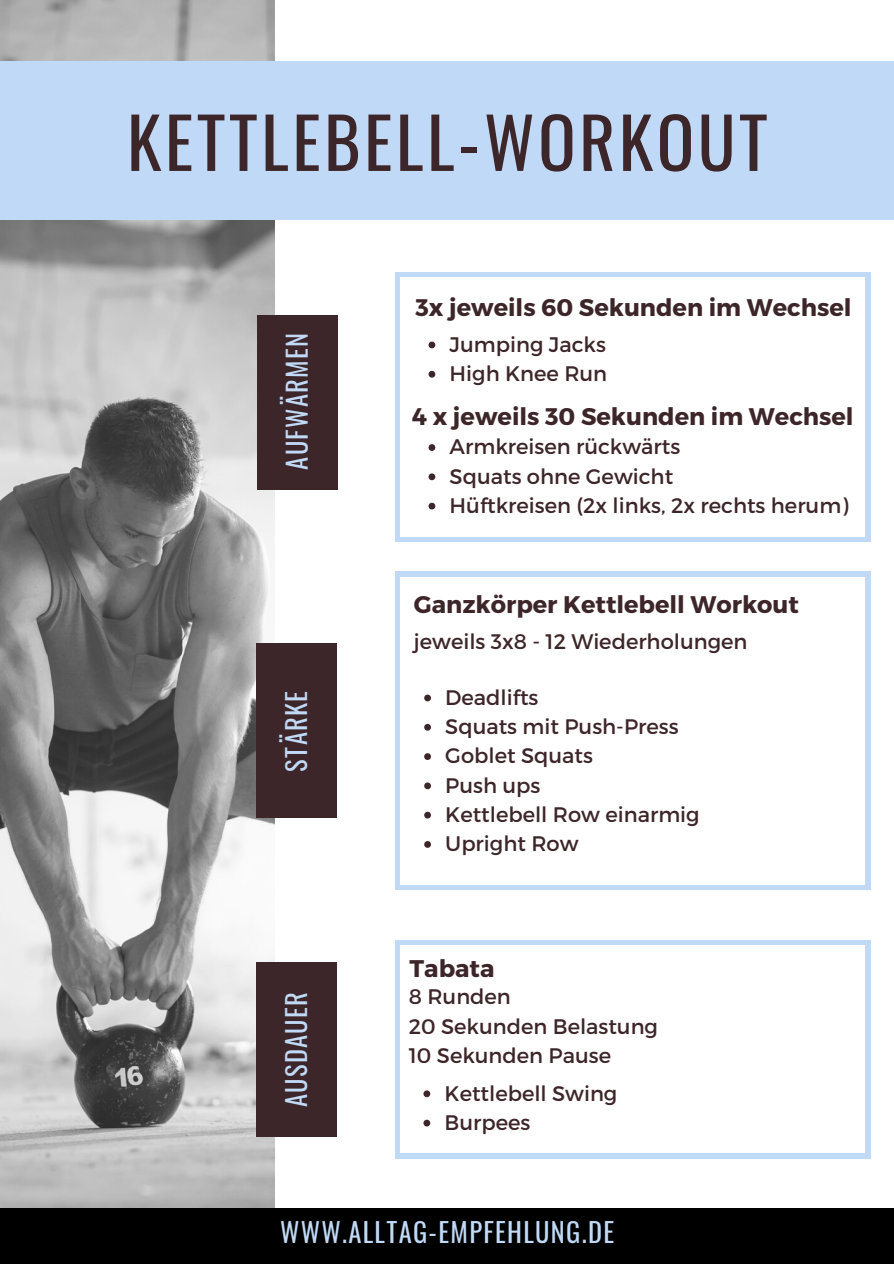
<style>
.page{position:relative;width:894px;height:1264px;background:#fff}
.page>*{position:absolute;margin:0;border:0;box-sizing:border-box;transform-origin:0 0}
.t1{font:69.6px "Oswald";letter-spacing:.05em;color:#3d2629}
.t2{font:26.55px "Oswald";letter-spacing:.05em;color:#c0d9f6}
.t3{font:700 24px "Montserrat";color:#3d2629}
.t4{font:21px/29.2px "Montserrat";color:#3d2629}
</style>
<div class="page">
<img style="left:0;top:0;width:275px;height:1208px">
<div style="left:0;top:61px;width:893px;height:159px;background:#c0d9f6"></div>
<div style="left:0;top:1208px;width:893px;height:55px;background:#000"></div>
<div style="left:257px;top:315px;width:80px;height:174px;background:#3d2629"></div>
<div style="left:256px;top:643px;width:80px;height:175px;background:#3d2629"></div>
<div style="left:395px;top:571px;width:475px;height:318px;background:#c0d9f6"></div>
<div style="left:400px;top:577px;width:464px;height:307px;background:#fff"></div>
<svg style="left:395px;top:272px;width:475px;height:269px;background:#c9def7"></svg>
<div style="left:400px;top:278px;width:464px;height:258px;background:#fff"></div>
<svg style="left:428px;top:341px;width:7px;height:7px"></svg>
<svg style="left:428px;top:371px;width:7px;height:6px"></svg>
<svg style="left:428px;top:444px;width:7px;height:7px"></svg>
<svg style="left:428px;top:473px;width:7px;height:7px"></svg>
<svg style="left:428px;top:502px;width:7px;height:7px"></svg>
<svg style="left:424px;top:694px;width:7px;height:7px"></svg>
<svg style="left:424px;top:724px;width:7px;height:6px"></svg>
<svg style="left:424px;top:753px;width:7px;height:7px"></svg>
<svg style="left:424px;top:782px;width:7px;height:7px"></svg>
<svg style="left:424px;top:811px;width:7px;height:7px"></svg>
<svg style="left:424px;top:841px;width:7px;height:6px"></svg>
<div style="left:256px;top:961px;width:80px;height:175px;background:#3d2629"></div>
<div style="left:395px;top:939px;width:475px;height:219px;background:#c0d9f6"></div>
<div style="left:400px;top:945px;width:464px;height:207px;background:#fff"></div>
<svg style="left:423px;top:1090px;width:7px;height:7px"></svg>
<svg style="left:423px;top:1119px;width:7px;height:7px"></svg>
<p class="t1" style="left:127px;top:88px;width:642px">KETTLEBELL-WORKOUT</p>
<p class="t2" style="left:276px;top:469px;width:138px;rotate:-90deg">AUFWÄRMEN</p>
<p class="t2" style="left:275px;top:771px;width:82px;rotate:-90deg">STÄRKE</p>
<p class="t2" style="left:275px;top:1107px;width:117px;rotate:-90deg">AUSDAUER</p>
<p class="t3" style="left:415px;top:291px;width:437px">3x jeweils 60 Sekunden im Wechsel</p>
<p class="t4" style="left:449px;top:328px;width:158px">Jumping Jacks</p>
<p class="t4" style="left:449px;top:358px;width:159px">High Knee Run</p>
<p class="t3" style="left:412px;top:400px;width:443px">4 x jeweils 30 Sekunden im Wechsel</p>
<p class="t4" style="left:449px;top:431px;width:232px">Armkreisen rückwärts</p>
<p class="t4" style="left:449px;top:460px;width:225px">Squats ohne Gewicht</p>
<p class="t4" style="left:449px;top:489px;width:400px">Hüftkreisen (2x links, 2x rechts herum)</p>
<p class="t3" style="left:414px;top:588px;width:386px">Ganzkörper Kettlebell Workout</p>
<p class="t4" style="left:414px;top:625px;width:335px">jeweils 3x8 - 12 Wiederholungen</p>
<p class="t4" style="left:445px;top:681px;width:95px">Deadlifts</p>
<p class="t4" style="left:445px;top:711px;width:235px">Squats mit Push-Press</p>
<p class="t4" style="left:445px;top:740px;width:149px">Goblet Squats</p>
<p class="t4" style="left:445px;top:769px;width:97px">Push ups</p>
<p class="t4" style="left:445px;top:798px;width:256px">Kettlebell Row einarmig</p>
<p class="t4" style="left:445px;top:828px;width:135px">Upright Row</p>
<p class="t3" style="left:409px;top:952px;width:86px">Tabata</p>
<p class="t4" style="left:408px;top:981px;width:104px">8 Runden</p>
<p class="t4" style="left:408px;top:1010px;width:251px">20 Sekunden Belastung<br>10 Sekunden Pause</p>
<p class="t4" style="left:444px;top:1077px;width:174px">Kettlebell Swing</p>
<p class="t4" style="left:444px;top:1106px;width:87px">Burpees</p>
<p class="t2" style="left:280px;top:1211px;width:335px">WWW.ALLTAG-EMPFEHLUNG.DE</p>
</div>
